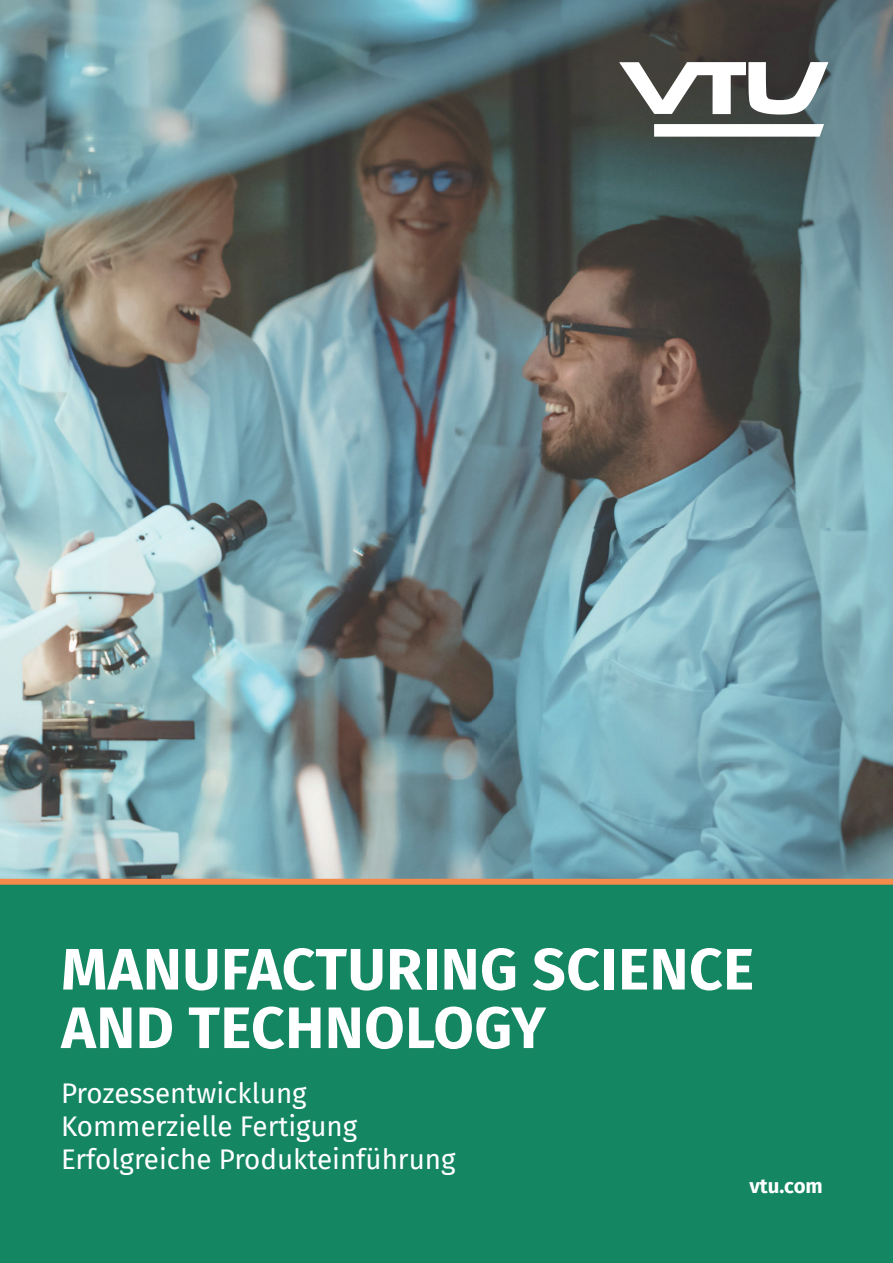
<style>
.page{position:relative;width:893px;height:1263px;background:#fff}
.page>*{position:absolute;margin:0;border:0;box-sizing:border-box;transform-origin:0 0}
.t1{font:700 58.5px/58.5px "Fira Sans";letter-spacing:.01em;color:#fff}
.t2{font:27.75px/33.3px "Fira Sans";color:#fff}
.t3{font:700 20.4px "Fira Sans";color:#fff}
</style>
<div class="page">
<img style="left:0;top:0;width:893px;height:879px">
<div style="left:0;top:879px;width:893px;height:384px;background:#148661"></div>
<svg style="left:654px;top:124px;width:170px;height:13px"></svg>
<svg style="left:619px;top:62px;width:209px;height:53px"></svg>
<h1 class="t1" style="left:61px;top:936px;width:694px">MANUFACTURING SCIENCE<br>AND TECHNOLOGY</h1>
<p class="t2" style="left:61px;top:1075px;width:396px">Prozessentwicklung<br>Kommerzielle Fertigung<br>Erfolgreiche Produkteinführung</p>
<p class="t3" style="left:749px;top:1168px;width:75px">vtu.com</p>
</div>
